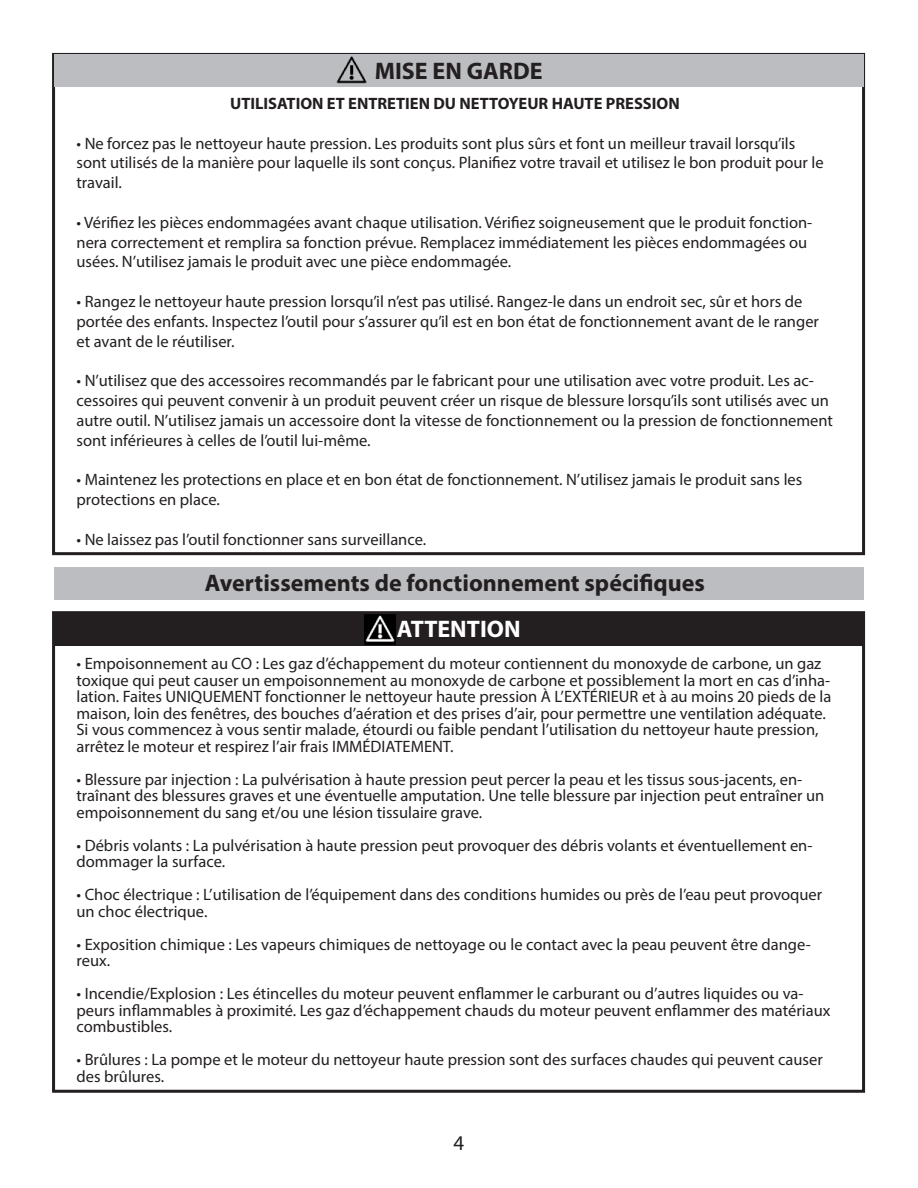
<style>
.page{position:relative;width:918px;height:1188px;background:#fff}
.page>*{position:absolute;margin:0;border:0;box-sizing:border-box;transform-origin:0 0}
.t1{font:700 24px "Myriad Pro";color:#231f20}
.t2{font:700 24px "Myriad Pro";color:#fff}
.t3{font:21px "Myriad Pro";color:#231f20}
.t4{font:16.5px/16.5px "Myriad Pro";color:#231f20}
.t5{font:700 16.5px "Myriad Pro";color:#231f20}
</style>
<div class="page">
<div style="left:54px;top:54px;width:810px;height:33px;background:#bcbdc0"></div>
<img style="left:336px;top:56px;width:31px;height:28px">
<div style="left:54px;top:567px;width:810px;height:33px;background:#bcbdc0"></div>
<div style="left:54px;top:613px;width:810px;height:32px;background:#231f20"></div>
<img style="left:364px;top:615px;width:31px;height:29px">
<div style="left:52px;top:611px;width:813px;height:482px;border:3px solid #231f20"></div>
<p class="t1" style="left:375px;top:55px;width:169px">MISE EN GARDE</p>
<p class="t5" style="left:230px;top:93px;width:451px">UTILISATION ET ENTRETIEN DU NETTOYEUR HAUTE PRESSION</p>
<p class="t4" style="left:77px;top:133px;width:749px;line-height:19.8px">• Ne forcez pas le nettoyeur haute pression. Les produits sont plus sûrs et font un meilleur travail lorsqu’ils sont utilisés de la manière pour laquelle ils sont conçus. Planifiez votre travail et utilisez le bon produit pour le travail.</p>
<p class="t4" style="left:77px;top:212px;width:737px;line-height:19.8px">• Vérifiez les pièces endommagées avant chaque utilisation. Vérifiez soigneusement que le produit fonction&shy;nera correctement et remplira sa fonction prévue. Remplacez immédiatement les pièces endommagées ou usées. N’utilisez jamais le produit avec une pièce endommagée.</p>
<p class="t4" style="left:77px;top:291px;width:744px;line-height:19.8px">• Rangez le nettoyeur haute pression lorsqu’il n’est pas utilisé. Rangez-le dans un endroit sec, sûr et hors de portée des enfants. Inspectez l’outil pour s’assurer qu’il est en bon état de fonctionnement avant de le ranger et avant de le réutiliser.</p>
<p class="t4" style="left:77px;top:371px;width:758px;line-height:19.8px">• N’utilisez que des accessoires recommandés par le fabricant pour une utilisation avec votre produit. Les ac&shy;cessoires qui peuvent convenir à un produit peuvent créer un risque de blessure lorsqu’ils sont utilisés avec un autre outil. N’utilisez jamais un accessoire dont la vitesse de fonctionnement ou la pression de fonctionnement sont inférieures à celles de l’outil lui-même.</p>
<p class="t4" style="left:77px;top:470px;width:727px;line-height:19.8px">• Maintenez les protections en place et en bon état de fonctionnement. N’utilisez jamais le produit sans les protections en place.</p>
<p class="t4" style="left:77px;top:531px;width:351px">• Ne laissez pas l’outil fonctionner sans surveillance.</p>
<p class="t1" style="left:205px;top:567px;width:502px">Avertissements de fonctionnement spécifiques</p>
<p class="t2" style="left:397px;top:613px;width:125px">ATTENTION</p>
<p class="t4" style="left:77px;top:655px;width:756px">• Empoisonnement au CO : Les gaz d’échappement du moteur contiennent du monoxyde de carbone, un gaz toxique qui peut causer un empoisonnement au monoxyde de carbone et possiblement la mort en cas d’inha&shy;lation. Faites UNIQUEMENT fonctionner le nettoyeur haute pression À L’EXTÉRIEUR et à au moins 20 pieds de la maison, loin des fenêtres, des bouches d’aération et des prises d’air, pour permettre une ventilation adéquate.<br>Si vous commencez à vous sentir malade, étourdi ou faible pendant l’utilisation du nettoyeur haute pression, arrêtez le moteur et respirez l’air frais IMMÉDIATEMENT.</p>
<p class="t4" style="left:77px;top:771px;width:749px">• Blessure par injection : La pulvérisation à haute pression peut percer la peau et les tissus sous-jacents, en&shy;traînant des blessures graves et une éventuelle amputation. Une telle blessure par injection peut entraîner un empoisonnement du sang et/ou une lésion tissulaire grave.</p>
<p class="t4" style="left:77px;top:837px;width:738px">• Débris volants : La pulvérisation à haute pression peut provoquer des débris volants et éventuellement en&shy;dommager la surface.</p>
<p class="t4" style="left:77px;top:886px;width:747px">• Choc électrique : L’utilisation de l’équipement dans des conditions humides ou près de l’eau peut provoquer un choc électrique.</p>
<p class="t4" style="left:77px;top:936px;width:736px">• Exposition chimique : Les vapeurs chimiques de nettoyage ou le contact avec la peau peuvent être dange&shy;reux.</p>
<p class="t4" style="left:77px;top:985px;width:755px">• Incendie/Explosion : Les étincelles du moteur peuvent enflammer le carburant ou d’autres liquides ou va&shy;peurs inflammables à proximité. Les gaz d’échappement chauds du moteur peuvent enflammer des matériaux combustibles.</p>
<p class="t4" style="left:77px;top:1051px;width:748px">• Brûlures : La pompe et le moteur du nettoyeur haute pression sont des surfaces chaudes qui peuvent causer des brûlures.</p>
<p class="t3" style="left:454px;top:1130px;width:12px">4</p>
</div>
